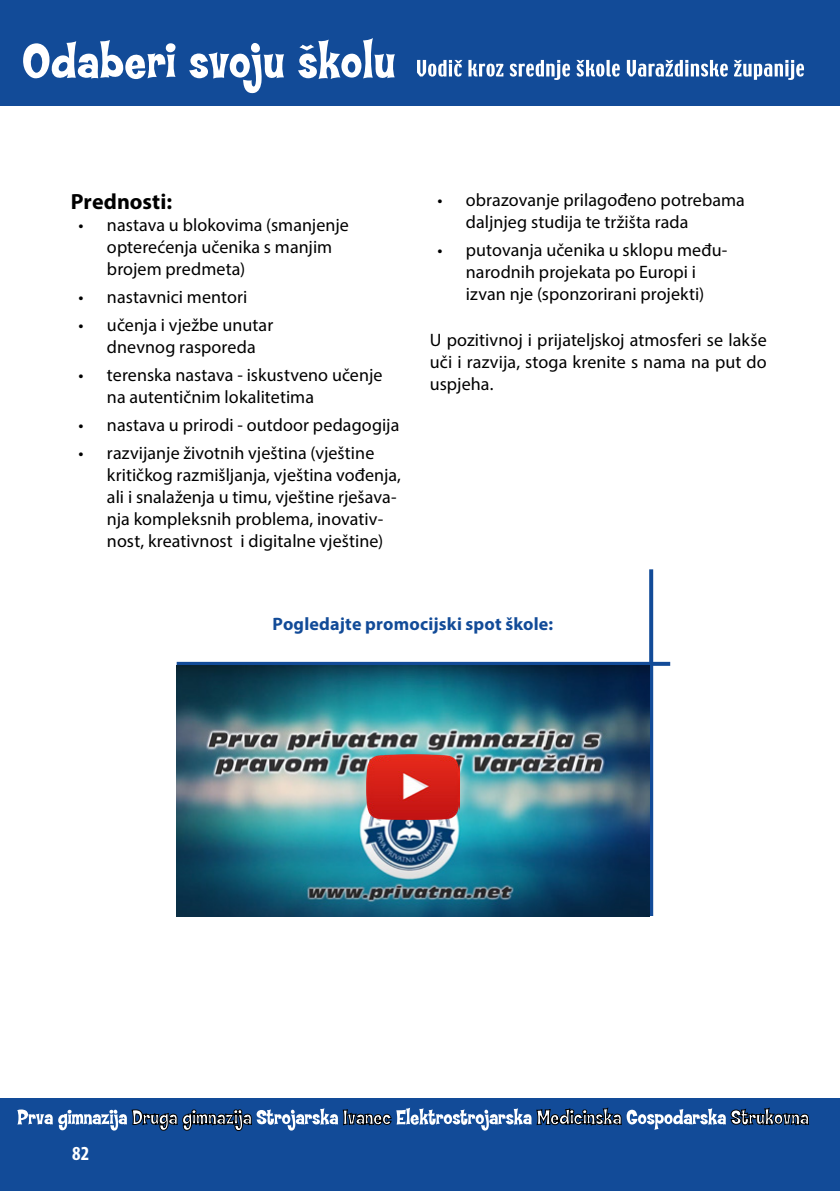
<style>
.page{position:relative;width:840px;height:1191px;background:#fff}
.page>*{position:absolute;margin:0;border:0;box-sizing:border-box;transform-origin:0 0}
.t1{font:700 22px "Myriad Pro";color:#000}
.t2{font:700 condensed 20px "Myriad Pro";color:#fff}
.t3{font:18px/22px "Myriad Pro";letter-spacing:.005em;color:#000}
.t4{font:700 18px "Myriad Pro";letter-spacing:.01em;color:#124b98}
</style>
<div class="page">
<svg style="left:177px;top:662px;width:492px;height:4px;background:#0f4383"></svg>
<svg style="left:648px;top:569px;width:4px;height:347px"></svg>
<img style="left:176px;top:666px;width:472px;height:250px">
<img style="left:366px;top:754px;width:93px;height:65px">
<div style="left:0;top:0;width:839px;height:105px;background:#124b98"></div>
<svg style="left:23px;top:40px;width:153px;height:39px"></svg>
<svg style="left:189px;top:43px;width:95px;height:51px"></svg>
<svg style="left:298px;top:38px;width:96px;height:41px"></svg>
<svg style="left:417px;top:60px;width:45px;height:17px"></svg>
<svg style="left:468px;top:60px;width:35px;height:17px"></svg>
<svg style="left:509px;top:60px;width:60px;height:20px"></svg>
<svg style="left:576px;top:60px;width:43px;height:17px"></svg>
<svg style="left:626px;top:60px;width:101px;height:17px"></svg>
<svg style="left:734px;top:60px;width:69px;height:20px"></svg>
<div style="left:0;top:1098px;width:839px;height:93px;background:#124b98"></div>
<svg style="left:17px;top:1107px;width:791px;height:24px"></svg>
<p class="t1" style="left:71px;top:187px;width:103px">Prednosti:</p>
<p class="t3" style="left:107px;top:213px;width:243px;text-indent:-28px">• nastava u blokovima (smanjenje opterećenja učenika s manjim brojem predmeta)</p>
<p class="t3" style="left:79px;top:285px;width:170px">• nastavnici mentori</p>
<p class="t3" style="left:107px;top:313px;width:168px;text-indent:-28px">• učenja i vježbe unutar dnevnog rasporeda</p>
<p class="t3" style="left:107px;top:363px;width:277px;text-indent:-28px">• terenska nastava - iskustveno učenje na autentičnim lokalitetima</p>
<p class="t3" style="left:79px;top:413px;width:322px">• nastava u prirodi - outdoor pedagogija</p>
<p class="t3" style="left:107px;top:441px;width:295px;text-indent:-28px">• razvijanje životnih vještina (vještine kritičkog razmišljanja, vještina vođenja, ali i snalaženja u timu, vještine rješava&shy;nja kompleksnih problema, inovativ&shy;nost, kreativnost i digitalne vještine)</p>
<p class="t3" style="left:465px;top:188px;width:280px;text-indent:-28px">• obrazovanje prilagođeno potrebama daljnjeg studija te tržišta rada</p>
<p class="t3" style="left:437px;top:238px;width:291px;text-align:center">• putovanja učenika u sklopu među&shy;narodnih projekata po Europi i<br>izvan nje (sponzorirani projekti)</p>
<p class="t3" style="left:429px;top:329px;width:338px;text-align:justify">U pozitivnoj i prijateljskoj atmosferi se lakše uči i razvija, stoga krenite s nama na put do uspjeha.</p>
<p class="t4" style="left:272px;top:612px;width:282px">Pogledajte promocijski spot škole:</p>
<p class="t2" style="left:72px;top:1141px;width:19px">82</p>
</div>
